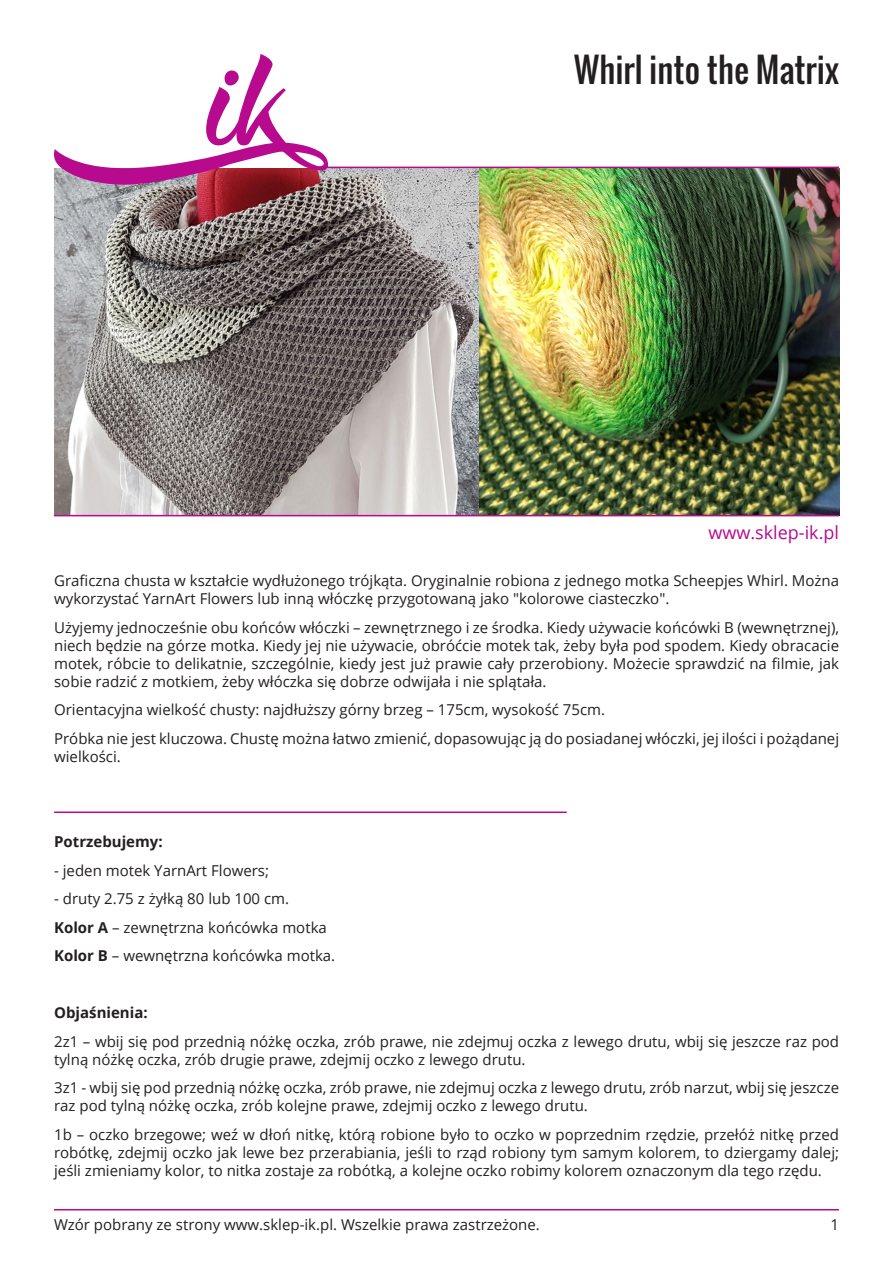
<style>
.page{position:relative;width:893px;height:1263px;background:#fff}
.page>*{position:absolute;margin:0;border:0;box-sizing:border-box;transform-origin:0 0}
.t1{font:33px "Oswald";color:#231f20}
.t2{font:18px "Open Sans";color:#b80a8e}
.Paragraph_Style_1{font:15px/18px "Open Sans";color:#231f20}
.Paragraph_Style_1-2{font:700 15px "Open Sans";color:#231f20}
.s1{font-weight:700}
</style>
<div class="page">
<img style="left:54px;top:168px;width:785px;height:347px">
<hr style="left:54px;top:811px;width:513px;height:2px;background:#b80a8e">
<hr style="left:54px;top:1209px;width:785px;height:1px;background:#b80a8e">
<svg style="left:54px;top:54px;width:274px;height:131px"></svg>
<hr style="left:326px;top:167px;width:513px;height:1px;background:#b80a8e">
<hr style="left:54px;top:515px;width:785px;height:1px;background:#b80a8e">
<p class="t1" style="left:574px;top:45px;width:266px">Whirl into the Matrix</p>
<p class="t2" style="left:708px;top:521px;width:132px">www.sklep-ik.pl</p>
<p class="Paragraph_Style_1" style="left:54px;top:571px;width:786px">Graficzna chusta w kształcie wydłużonego trójkąta. Oryginalnie robiona z jednego motka Scheepjes Whirl. Można wykorzystać YarnArt Flowers lub inną włóczkę przygotowaną jako "kolorowe ciasteczko".</p>
<p class="Paragraph_Style_1" style="left:54px;top:618px;width:786px;text-align:justify">Użyjemy jednocześnie obu końców włóczki – zewnętrznego i ze środka. Kiedy używacie końcówki B (wewnętrznej), niech będzie na górze motka. Kiedy jej nie używacie, obróćcie motek tak, żeby była pod spodem. Kiedy obracacie motek, róbcie to delikatnie, szczególnie, kiedy jest już prawie cały przerobiony. Możecie sprawdzić na filmie, jak sobie radzić z motkiem, żeby włóczka się dobrze odwijała i nie splątała.</p>
<p class="Paragraph_Style_1" style="left:54px;top:700px;width:552px">Orientacyjna wielkość chusty: najdłuższy górny brzeg – 175cm, wysokość 75cm.</p>
<p class="Paragraph_Style_1" style="left:54px;top:729px;width:786px">Próbka nie jest kluczowa. Chustę można łatwo zmienić, dopasowując ją do posiadanej włóczki, jej ilości i pożądanej wielkości.</p>
<p class="Paragraph_Style_1-2" style="left:54px;top:831px;width:110px">Potrzebujemy:</p>
<p class="Paragraph_Style_1" style="left:54px;top:861px;width:216px">- jeden motek YarnArt Flowers;</p>
<p class="Paragraph_Style_1" style="left:54px;top:889px;width:237px">- druty 2.75 z żyłką 80 lub 100 cm.</p>
<p class="Paragraph_Style_1" style="left:54px;top:918px;width:274px"><span class="s1">Kolor A</span> – zewnętrzna końcówka motka</p>
<p class="Paragraph_Style_1" style="left:54px;top:946px;width:283px"><span class="s1">Kolor B</span> – wewnętrzna końcówka motka.</p>
<p class="Paragraph_Style_1-2" style="left:54px;top:1002px;width:95px">Objaśnienia:</p>
<p class="Paragraph_Style_1" style="left:54px;top:1032px;width:786px">2z1 – wbij się pod przednią nóżkę oczka, zrób prawe, nie zdejmuj oczka z lewego drutu, wbij się jeszcze raz pod tylną nóżkę oczka, zrób drugie prawe, zdejmij oczko z lewego drutu.</p>
<p class="Paragraph_Style_1" style="left:54px;top:1078px;width:786px">3z1 - wbij się pod przednią nóżkę oczka, zrób prawe, nie zdejmuj oczka z lewego drutu, zrób narzut, wbij się jeszcze raz pod tylną nóżkę oczka, zrób kolejne prawe, zdejmij oczko z lewego drutu.</p>
<p class="Paragraph_Style_1" style="left:54px;top:1125px;width:786px;text-align:justify">1b – oczko brzegowe; weź w dłoń nitkę, którą robione było to oczko w poprzednim rzędzie, przełóż nitkę przed robótkę, zdejmij oczko jak lewe bez przerabiania, jeśli to rząd robiony tym samym kolorem, to dziergamy dalej; jeśli zmieniamy kolor, to nitka zostaje za robótką, a kolejne oczko robimy kolorem oznaczonym dla tego rzędu.</p>
<p class="Paragraph_Style_1" style="left:54px;top:1215px;width:487px">Wzór pobrany ze strony www.sklep-ik.pl. Wszelkie prawa zastrzeżone.</p>
<p class="Paragraph_Style_1" style="left:830px;top:1215px;width:10px">1</p>
</div>
